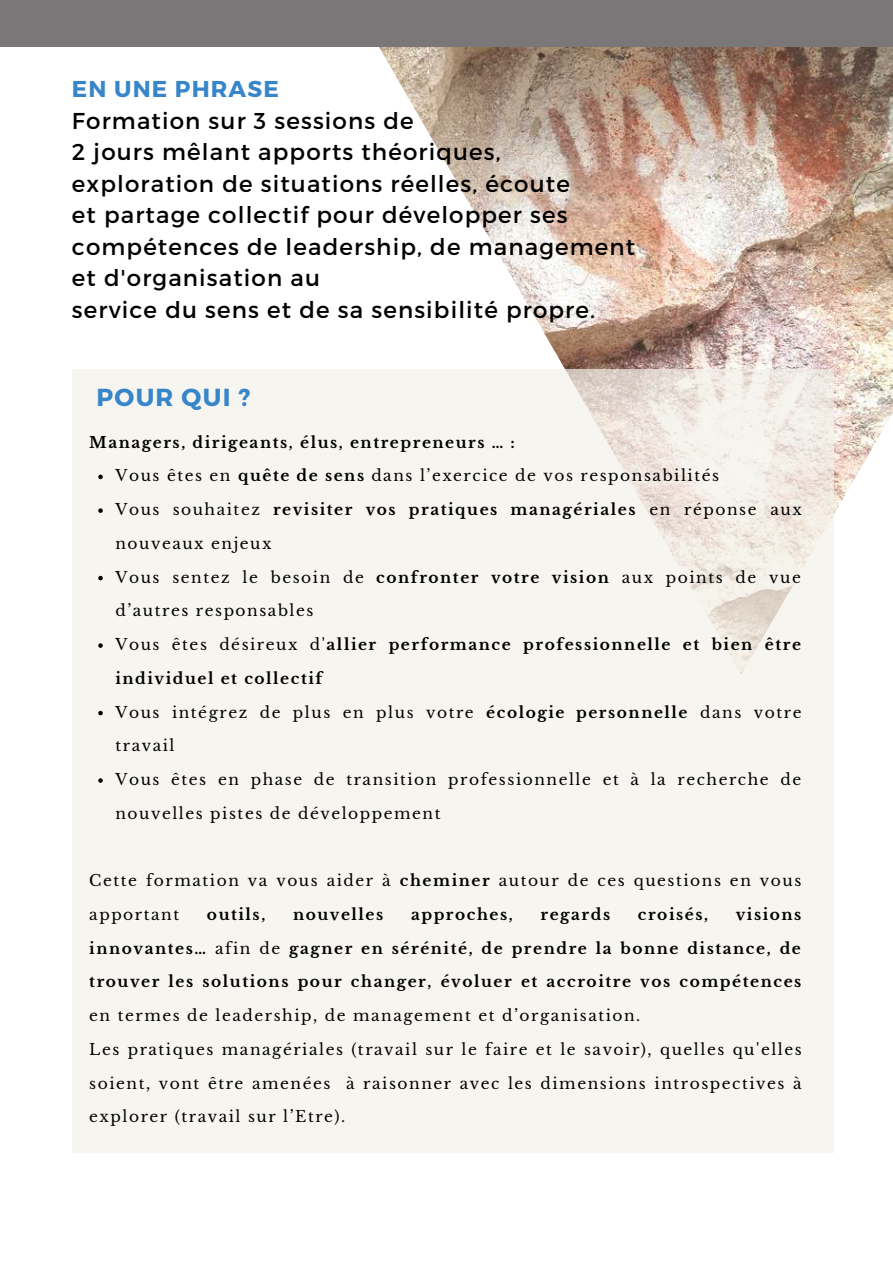
<style>
.page{position:relative;width:893px;height:1264px;background:#fff}
.page>*{position:absolute;margin:0;border:0;box-sizing:border-box;transform-origin:0 0}
.t1{font:700 24.6px "Montserrat";letter-spacing:.05em;color:#3786ca}
.t2{font:22.95px/31.5px "Montserrat";letter-spacing:.05em;color:#000}
.t3{font:700 22.95px "Montserrat";letter-spacing:.05em;color:#3786ca}
.t4{font:15.45px/33.8px "Libre Baskerville";letter-spacing:.1em;color:#000}
.t5{font:700 15.45px/33.8px "Libre Baskerville";letter-spacing:.1em;color:#000;text-align:justify}
.s1{font-weight:700}
.s2{font-weight:400}
</style>
<div class="page">
<img style="left:350px;top:46px;width:542px;height:628px">
<div style="left:0;top:0;width:892px;height:46px;background:#7b7778"></div>
<div style="left:72px;top:369px;width:761px;height:784px;background:#f4f1ea"></div>
<svg style="left:98px;top:474px;width:5px;height:5px"></svg>
<svg style="left:98px;top:508px;width:5px;height:5px"></svg>
<svg style="left:98px;top:576px;width:5px;height:4px"></svg>
<svg style="left:98px;top:643px;width:5px;height:5px"></svg>
<svg style="left:98px;top:710px;width:5px;height:5px"></svg>
<svg style="left:98px;top:778px;width:5px;height:4px"></svg>
<h2 class="t3" style="left:72px;top:74px;width:208px">EN UNE PHRASE</h2>
<p class="t2" style="left:72px;top:104px;width:564px">Formation sur 3 sessions de<br>2 jours mêlant apports théoriques, exploration de situations réelles, écoute<br>et partage collectif pour développer ses compétences de leadership, de management et d'organisation au<br>service du sens et de sa sensibilité propre.</p>
<h1 class="t1" style="left:97px;top:381px;width:155px">POUR QUI ?</h1>
<p class="t5" style="left:89px;top:425px;width:427px">Managers, dirigeants, élus, entrepreneurs … :</p>
<p class="t4" style="left:115px;top:459px;width:687px">Vous êtes en <span class="s1">quête de sens</span> dans l’exercice de vos responsabilités<br>Vous souhaitez <span class="s1">revisiter vos pratiques managériales</span> en réponse aux nouveaux enjeux<br>Vous sentez le besoin de <span class="s1">confronter votre vision</span> aux points de vue d’autres responsables<br>Vous êtes désireux d'<span class="s1">allier performance professionnelle et bien être individuel et collectif<br></span>Vous intégrez de plus en plus votre <span class="s1">écologie personnelle</span> dans votre travail<br>Vous êtes en phase de transition professionnelle et à la recherche de nouvelles pistes de développement</p>
<p class="t4" style="left:89px;top:864px;width:713px">Cette formation va vous aider à <span class="s1">cheminer</span> autour de ces questions en vous apportant</p>
<p class="t5" style="left:89px;top:897px;width:713px;text-indent:646px">visions innovantes… <span class="s2">afin de</span> gagner en sérénité, de prendre la bonne distance, de trouver les solutions pour changer, évoluer et accroitre vos compétences</p>
<p class="t4" style="left:89px;top:998px;width:714px">en termes de leadership, de management et d’organisation.<br>Les pratiques managériales (travail sur le faire et le savoir), quelles qu'elles soient, vont être amenées à raisonner avec les dimensions introspectives à explorer (travail sur l’Etre).</p>
<p class="t5" style="left:207px;top:897px;width:60px">outils,</p>
<p class="t5" style="left:293px;top:897px;width:92px">nouvelles</p>
<p class="t5" style="left:411px;top:897px;width:103px">approches,</p>
<p class="t5" style="left:540px;top:897px;width:71px">regards</p>
<p class="t5" style="left:637px;top:897px;width:72px">croisés,</p>
</div>
